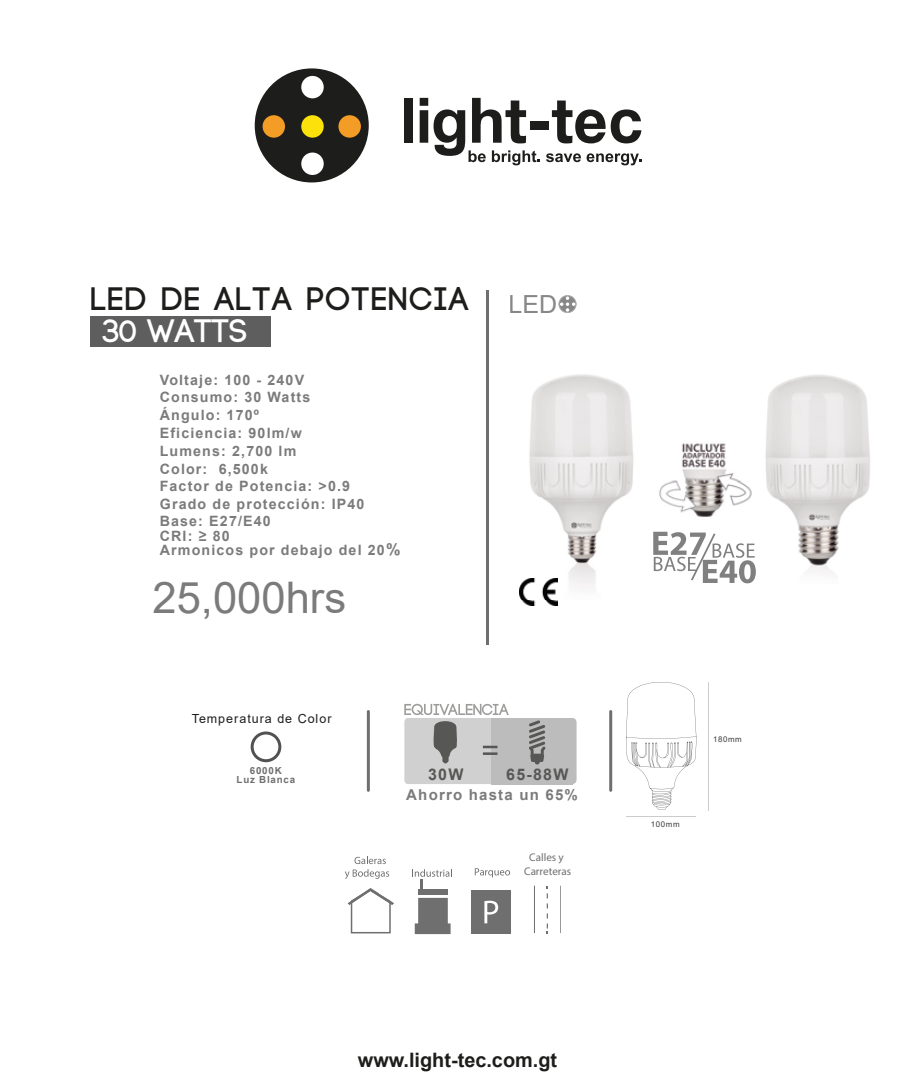
<style>
.page{position:relative;width:918px;height:1085px;background:#fff}
.page>*{position:absolute;margin:0;border:0;box-sizing:border-box;transform-origin:0 0}
.t1{font:43.5px "Arial";color:#7c7b7b}
.t2{font:700 32.4px "Code";letter-spacing:.06em;color:#1d1d1b}
.t3{font:700 32.4px "Code";color:#fff}
.t4{font:24.9px "Arial";color:#878787}
.t5{font:700 19.95px "Arial";color:#1d1d1b}
.t6{font:700 15.9px "Arial";letter-spacing:.08em;color:#575756}
.t7{font:700 15px "Arial";letter-spacing:.08em;color:#7c7b7b}
.t8{font:700 14.25px/17.4px "Arial";letter-spacing:.08em;color:#7c7b7b}
.t9{font:12.45px "Arial";letter-spacing:.075em;color:#1d1d1b}
.t10{font:11.1px/13.4px "Myriad Pro";color:#706f6f;text-align:center}
.t11{font:700 9.75px/9.3px "Arial";letter-spacing:.08em;color:#706f6f;text-align:center}
.t12{font:7.95px "Arial";letter-spacing:.08em;color:#3c3c3b}
.s1{font-size:16.2px}
</style>
<div class="page">
<div style="left:91px;top:316px;width:180px;height:30px;background:#5e5e5e"></div>
<hr style="left:486px;top:290px;width:3px;height:355px;background:#706f6f">
<svg style="left:559px;top:295px;width:18px;height:18px"></svg>
<svg style="left:254px;top:72px;width:115px;height:111px"></svg>
<div style="left:255px;top:68px;width:114px;height:114px;background:#1d1d1b;border-radius:50%"></div>
<div style="left:263px;top:115px;width:22px;height:23px;background:#f39d26;border-radius:50%"></div>
<div style="left:301px;top:76px;width:23px;height:22px;background:#fff;border-radius:50%"></div>
<div style="left:301px;top:152px;width:23px;height:23px;background:#fff;border-radius:50%"></div>
<div style="left:301px;top:115px;width:23px;height:23px;background:#fde10b;border-radius:50%"></div>
<div style="left:338px;top:115px;width:23px;height:23px;background:#f39d26;border-radius:50%"></div>
<div style="left:404px;top:98px;width:8px;height:45px;background:#1d1d1b"></div>
<svg style="left:420px;top:98px;width:8px;height:45px"></svg>
<div style="left:530px;top:121px;width:18px;height:8px;background:#1d1d1b"></div>
<svg style="left:552px;top:100px;width:89px;height:43px"></svg>
<svg style="left:434px;top:98px;width:106px;height:67px"></svg>
<svg style="left:546px;top:153px;width:35px;height:9px"></svg>
<svg style="left:587px;top:153px;width:54px;height:12px"></svg>
<hr style="left:367px;top:710px;width:3px;height:81px;background:#706f6f;border-radius:2px">
<hr style="left:609px;top:710px;width:3px;height:81px;background:#706f6f;border-radius:2px">
<svg style="left:251px;top:731px;width:30px;height:31px"></svg>
<svg style="left:534px;top:885px;width:27px;height:48px"></svg>
<hr style="left:418px;top:892px;width:30px;height:3px;background:#706f6f">
<hr style="left:418px;top:889px;width:30px;height:2px;background:#706f6f">
<svg style="left:415px;top:897px;width:36px;height:37px"></svg>
<div style="left:472px;top:890px;width:39px;height:44px;background:#706f6f"></div>
<svg style="left:484px;top:900px;width:14px;height:23px"></svg>
<svg style="left:475px;top:868px;width:35px;height:9px"></svg>
<svg style="left:348px;top:888px;width:46px;height:45px"></svg>
<svg style="left:345px;top:856px;width:44px;height:23px"></svg>
<svg style="left:412px;top:869px;width:40px;height:20px"></svg>
<svg style="left:626px;top:682px;width:83px;height:129px"></svg>
<svg style="left:573px;top:718px;width:4px;height:66px"></svg>
<div style="left:518px;top:718px;width:55px;height:66px;background:#bcbcbc"></div>
<svg style="left:404px;top:703px;width:142px;height:81px"></svg>
<img style="left:659px;top:443px;width:93px;height:74px">
<img style="left:529px;top:374px;width:105px;height:214px">
<img style="left:765px;top:375px;width:105px;height:199px">
<svg style="left:653px;top:531px;width:103px;height:52px"></svg>
<img style="left:519px;top:578px;width:39px;height:27px">
<h2 class="t2" style="left:91px;top:283px;width:379px">LED DE ALTA POTENCIA</h2>
<h2 class="t3" style="left:103px;top:314px;width:146px">30 WATTS</h2>
<p class="t8" style="left:160px;top:371px;width:146px">Voltaje: 100 - 240V</p>
<p class="t8" style="left:160px;top:405px;width:144px;line-height:18.3px">Ángulo: 170º<br>Eficiencia: 90lm/w</p>
<p class="t8" style="left:160px;top:460px;width:206px">Color: 6,500k<br>Factor de Potencia: &gt;0.9<br>Grado de protección: IP40<br>Base: E27/E40</p>
<p class="t8" style="left:160px;top:527px;width:71px">CRI: ≥ 80</p>
<p class="t8" style="left:160px;top:388px;width:152px">Consumo: 30 Watts</p>
<p class="t8" style="left:160px;top:442px;width:138px">Lumens: 2,700 lm</p>
<p class="t8" style="left:160px;top:541px;width:242px">Armonicos por debajo del 20<span class="s1">%</span></p>
<h1 class="t1" style="left:153px;top:568px;width:195px">25,000hrs</h1>
<p class="t9" style="left:192px;top:710px;width:141px">Temperatura de Color</p>
<h3 class="t4" style="left:509px;top:287px;width:50px">LED</h3>
<p class="t11" style="left:237px;top:765px;width:60px">6000K<br>Luz Blanca</p>
<p class="t6" style="left:428px;top:763px;width:37px">30W</p>
<p class="t6" style="left:506px;top:763px;width:64px">65-88W</p>
<p class="t7" style="left:406px;top:784px;width:173px">Ahorro hasta un 65%</p>
<p class="t10" style="left:524px;top:850px;width:48px">Calles y<br>Carreteras</p>
<h3 class="t5" style="left:358px;top:1046px;width:201px">www.light-tec.com.gt</h3>
<p class="t12" style="left:651px;top:818px;width:30px">100mm</p>
<p class="t12" style="left:713px;top:734px;width:30px">180mm</p>
</div>
